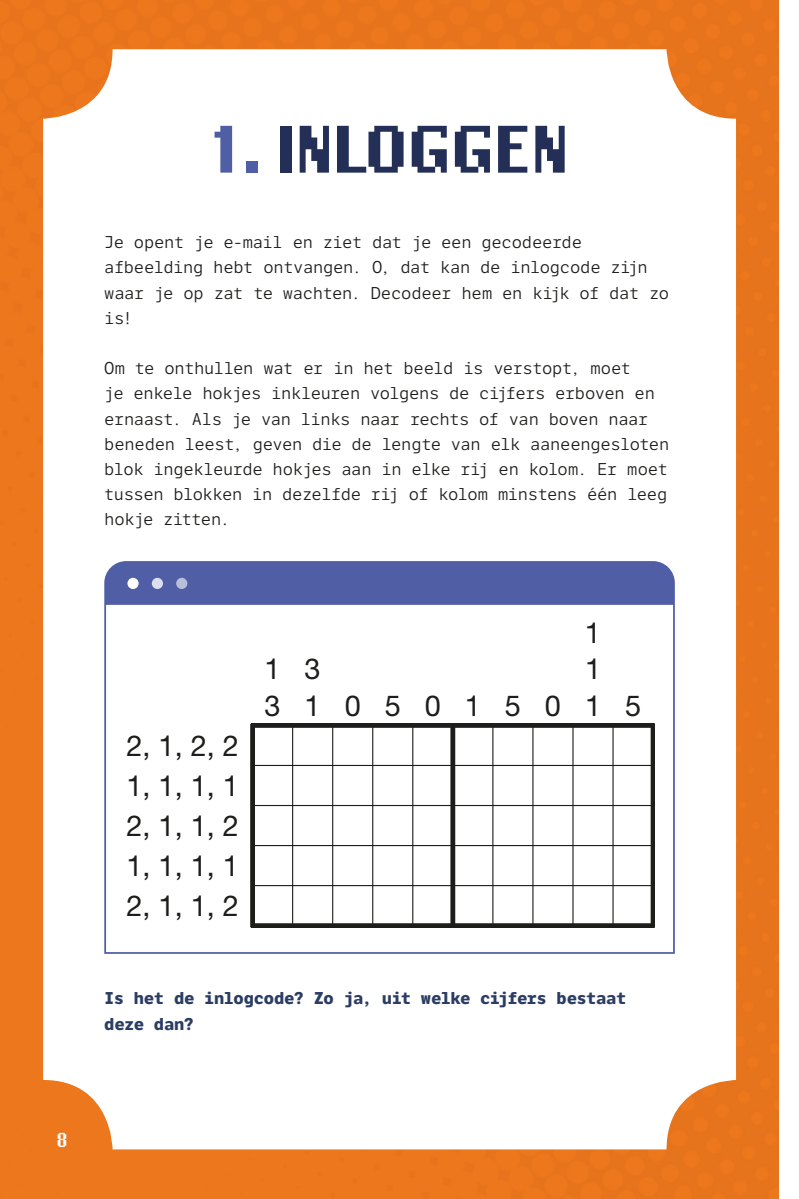
<style>
.page{position:relative;width:799px;height:1199px;background:#fff}
.page>*{position:absolute;margin:0;border:0;box-sizing:border-box;transform-origin:0 0}
.t1{font:700 70px "Lo Res 12 OT";letter-spacing:-.05em;color:#232f57}
.t2{font:28.88px/40.1px "Helvetica Neue LT Std";letter-spacing:.83em;color:#1d1d1b;text-align:justify}
.t3{font:700 21px "Lo Res 15 OT";color:#fff}
.t4{font:16.62px/25.2px "LFT Etica Mono";letter-spacing:-.025em;color:#1d1d1b}
.t5{font:700 16.62px/25.2px "LFT Etica Mono";letter-spacing:-.03em;color:#2c3d64}
.s1{color:#505fa5}
</style>
<div class="page">
<img style="left:0;top:0;width:779px;height:1199px">
<svg style="left:103px;top:560px;width:573px;height:395px"></svg>
<div style="left:127px;top:578px;width:12px;height:11px;background:#fff;border-radius:50%"></div>
<div style="left:152px;top:578px;width:11px;height:11px;background:#dcdfed;border-radius:50%"></div>
<div style="left:176px;top:578px;width:11px;height:11px;background:#b9bfdb;border-radius:50%"></div>
<h1 class="t1" style="left:209px;top:102px;width:363px"><span class="s1">1.</span> INLOGGEN</h1>
<p class="t4" style="left:104px;top:230px;width:566px">Je opent je e-mail en ziet dat je een gecodeerde afbeelding hebt ontvangen. O, dat kan de inlogcode zijn waar je op zat te wachten. Decodeer hem en kijk of dat zo is!</p>
<p class="t4" style="left:104px;top:356px;width:567px">Om te onthullen wat er in het beeld is verstopt, moet<br>je enkele hokjes inkleuren volgens de cijfers erboven en ernaast. Als je van links naar rechts of van boven naar beneden leest, geven die de lengte van elk aaneengesloten blok ingekleurde hokjes aan in elke rij en kolom. Er moet tussen blokken in dezelfde rij of kolom minstens één leeg hokje zitten.</p>
<h2 class="t2" style="left:126px;top:725px;width:114px">2, 1, 2, 2<br>1, 1, 1, 1<br>2, 1, 1, 2<br>1, 1, 1, 1<br>2, 1, 1, 2</h2>
<h2 class="t2" style="left:265px;top:649px;width:18px">1</h2>
<h2 class="t2" style="left:265px;top:685px;width:18px">3</h2>
<h2 class="t2" style="left:305px;top:649px;width:18px">3</h2>
<h2 class="t2" style="left:305px;top:685px;width:18px">1</h2>
<h2 class="t2" style="left:585px;top:612px;width:18px">1</h2>
<h2 class="t2" style="left:585px;top:649px;width:18px">1</h2>
<h2 class="t2" style="left:345px;top:685px;width:258px">0501501</h2>
<h2 class="t2" style="left:625px;top:685px;width:18px">5</h2>
<p class="t5" style="left:104px;top:986px;width:524px">Is het de inlogcode? Zo ja, uit welke cijfers bestaat deze dan?</p>
<p class="t3" style="left:57px;top:1127px;width:13px">8</p>
</div>
